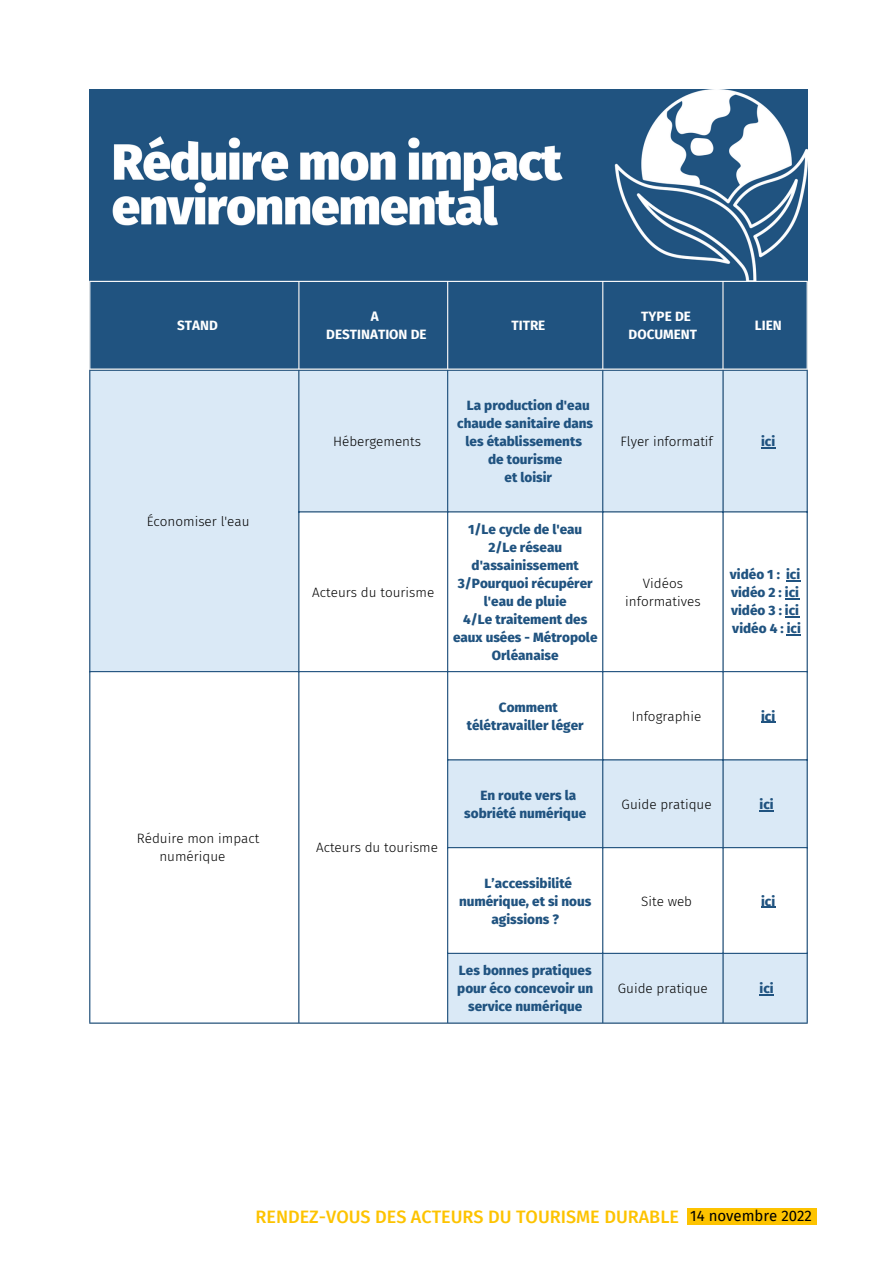
<style>
.page{position:relative;width:893px;height:1264px;background:#fff}
.page>*{position:absolute;margin:0;border:0;box-sizing:border-box;transform-origin:0 0}
.t1{font:500 18px "Fira Sans";color:#fdc300}
.t2{font:800 13.5px/18px "Fira Sans";color:#205380;text-align:center}
.t3{font:300 13.5px/18px "Fira Sans";color:#000;text-align:center}
.t4{font:700 13.5px/18px "Fira Sans";color:#fff;text-align:center}
.s1{font-weight:400;font-size:15px;color:#000}
</style>
<div class="page">
<svg style="left:90px;top:371px;width:716px;height:651px;fill:#dae9f6"></svg>
<svg style="left:299px;top:512px;width:507px;height:441px"></svg>
<svg style="left:761px;top:447px;width:14px;height:1px"></svg>
<svg style="left:786px;top:580px;width:14px;height:1px"></svg>
<svg style="left:784px;top:598px;width:15px;height:1px"></svg>
<svg style="left:784px;top:616px;width:15px;height:1px"></svg>
<svg style="left:786px;top:634px;width:14px;height:1px"></svg>
<svg style="left:761px;top:721px;width:14px;height:1px"></svg>
<svg style="left:759px;top:810px;width:14px;height:1px"></svg>
<svg style="left:761px;top:906px;width:14px;height:1px"></svg>
<svg style="left:759px;top:994px;width:14px;height:1px"></svg>
<hr style="left:89px;top:371px;width:1px;height:651px;background:#205380">
<hr style="left:298px;top:371px;width:1px;height:651px;background:#205380">
<hr style="left:447px;top:371px;width:1px;height:651px;background:#205380">
<hr style="left:602px;top:371px;width:1px;height:651px;background:#205380">
<hr style="left:722px;top:371px;width:1px;height:651px;background:#205380">
<hr style="left:806px;top:371px;width:1px;height:651px;background:#205380">
<hr style="left:89px;top:369px;width:718px;height:2px;background:#205380">
<hr style="left:298px;top:511px;width:509px;height:1px;background:#205380">
<hr style="left:89px;top:671px;width:718px;height:1px;background:#205380">
<hr style="left:447px;top:759px;width:360px;height:1px;background:#205380">
<hr style="left:447px;top:847px;width:360px;height:1px;background:#205380">
<hr style="left:447px;top:952px;width:360px;height:1px;background:#205380">
<hr style="left:89px;top:1022px;width:718px;height:1px;background:#205380">
<img style="left:89px;top:89px;width:718px;height:191px">
<div style="left:687px;top:1208px;width:130px;height:17px;background:#fdc300"></div>
<div style="left:90px;top:282px;width:716px;height:86px;background:#205380"></div>
<hr style="left:298px;top:282px;width:1px;height:86px;background:#fff">
<hr style="left:447px;top:282px;width:1px;height:86px;background:#fff">
<hr style="left:602px;top:282px;width:1px;height:86px;background:#fff">
<hr style="left:722px;top:282px;width:1px;height:86px;background:#fff">
<p class="t4" style="left:177px;top:317px;width:42px">STAND</p>
<p class="t4" style="left:326px;top:308px;width:102px">A<br>DESTINATION DE</p>
<p class="t4" style="left:511px;top:317px;width:35px">TITRE</p>
<p class="t4" style="left:628px;top:308px;width:70px">TYPE DE<br>DOCUMENT</p>
<p class="t4" style="left:754px;top:317px;width:28px">LIEN</p>
<p class="t3" style="left:147px;top:512px;width:104px">Économiser l'eau</p>
<p class="t3" style="left:333px;top:432px;width:89px">Hébergements</p>
<p class="t3" style="left:312px;top:583px;width:123px">Acteurs du tourisme</p>
<p class="t2" style="left:457px;top:396px;width:137px">La production d'eau chaude sanitaire dans les établissements<br>de tourisme<br>et loisir</p>
<p class="t2" style="left:453px;top:520px;width:146px">1/Le cycle de l'eau<br>2/Le réseau d'assainissement<br>3/Pourquoi récupérer l'eau de pluie<br>4/Le traitement des eaux usées - Métropole<br>Orléanaise</p>
<p class="t3" style="left:620px;top:432px;width:94px">Flyer informatif</p>
<p class="t2" style="left:761px;top:432px;width:16px">ici</p>
<p class="t3" style="left:625px;top:574px;width:77px">Vidéos informatives</p>
<p class="t2" style="left:729px;top:565px;width:72px;text-align:left">vidéo 1 : ici vidéo 2 : ici vidéo 3 : ici vidéo 4 : ici</p>
<p class="t2" style="left:466px;top:698px;width:118px">Comment télétravailler léger</p>
<p class="t3" style="left:632px;top:707px;width:71px">Infographie</p>
<p class="t2" style="left:761px;top:707px;width:16px">ici</p>
<p class="t3" style="left:159px;top:829px;width:101px;text-align:left;text-indent:-23px">Réduire mon impact numérique</p>
<p class="t3" style="left:316px;top:838px;width:123px">Acteurs du tourisme</p>
<p class="t2" style="left:464px;top:786px;width:123px">En route vers la sobriété numérique</p>
<p class="t3" style="left:621px;top:795px;width:91px">Guide pratique</p>
<p class="t2" style="left:759px;top:795px;width:16px">ici</p>
<p class="t2" style="left:459px;top:874px;width:134px">L’accessibilité numérique, et si nous agissions ?</p>
<p class="t2" style="left:457px;top:961px;width:137px">Les bonnes pratiques pour éco concevoir un service numérique</p>
<p class="t3" style="left:641px;top:892px;width:52px">Site web</p>
<p class="t2" style="left:761px;top:892px;width:16px">ici</p>
<p class="t3" style="left:618px;top:979px;width:91px">Guide pratique</p>
<p class="t2" style="left:759px;top:979px;width:16px">ici</p>
<h1 class="t1" style="left:255px;top:1205px;width:558px">RENDEZ-VOUS DES ACTEURS DU TOURISME DURABLE <span class="s1">14 novembre 2022</span></h1>
</div>
